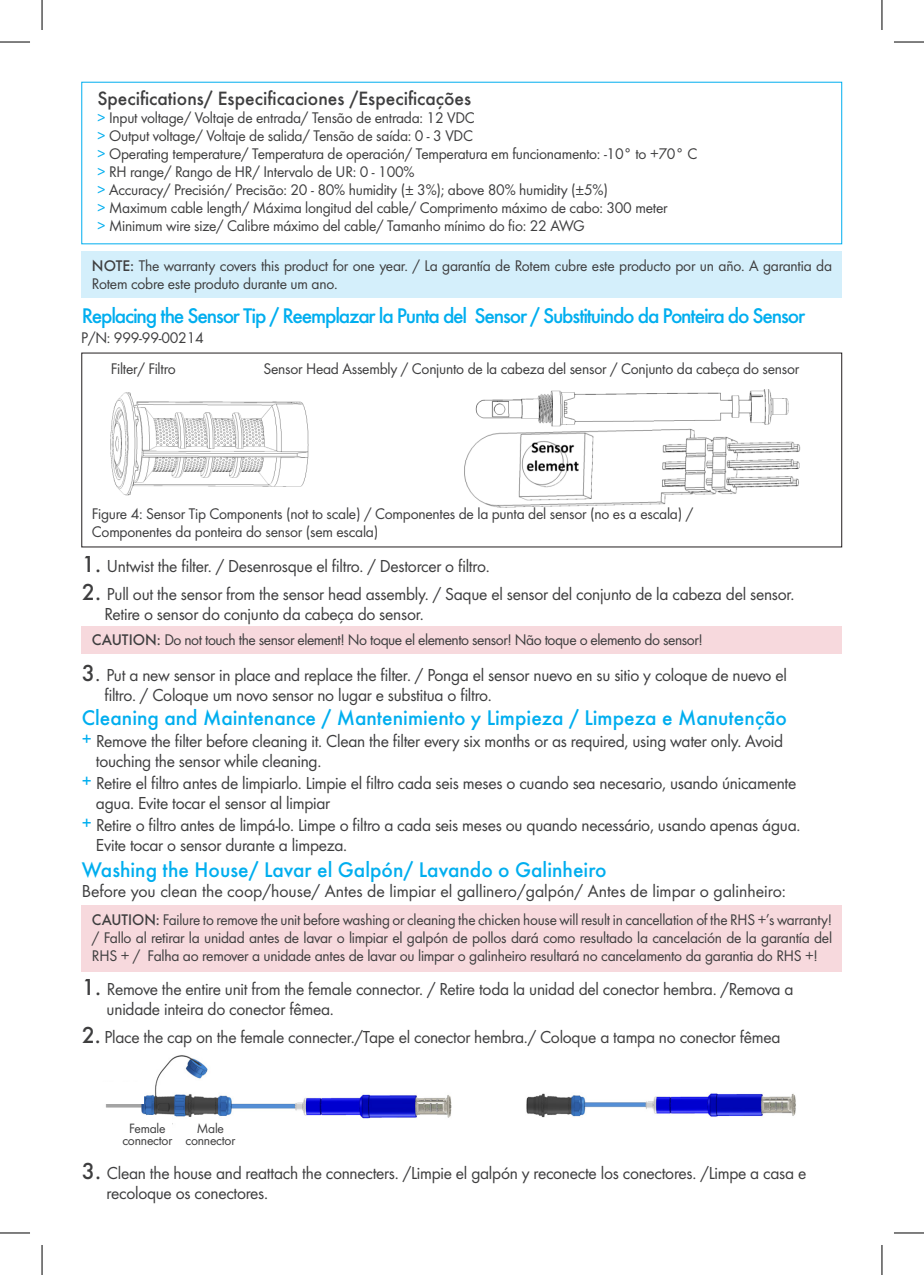
<style>
.page{position:relative;width:924px;height:1275px;background:#fff}
.page>*{position:absolute;margin:0;border:0;box-sizing:border-box;transform-origin:0 0}
.t1{font:500 24px "Futura";color:#3e3e3f}
.t2{font:500 22px "Futura";color:#00aeef}
.t3{font:500 22px "Futura";letter-spacing:-.055em;color:#00aeef}
.t4{font:500 20px "Futura";color:#3e3e3f}
.t5{font:18px "Futura Boo";letter-spacing:-.015em;color:#3e3e3f}
.t6{font:500 18px "Futura";color:#00aeef}
.t7{font:16px/18px "Futura Boo";letter-spacing:-.015em;color:#3e3e3f}
.t8{font:16px/18px "Futura Boo";letter-spacing:-.015em;color:#3e3e3f;text-align:justify;scale:.96 1}
.t9{font:14px "Futura Boo";letter-spacing:-.015em;color:#3e3e3f}
.s1{color:#00aeef}
.s2{font-family:"Futura";font-weight:500}
.s3{font-family:"Futura Boo";font-weight:400}
</style>
<div class="page">
<div style="left:82px;top:251px;width:759px;height:46px;background:#d4effb"></div>
<div style="left:82px;top:905px;width:759px;height:67px;background:#f7d9dd"></div>
<div style="left:82px;top:626px;width:759px;height:28px;background:#f7d9dd"></div>
<img style="left:111px;top:392px;width:198px;height:103px">
<img style="left:475px;top:389px;width:314px;height:38px">
<img style="left:464px;top:428px;width:336px;height:80px">
<img style="left:526px;top:1093px;width:270px;height:24px">
<img style="left:105px;top:1055px;width:346px;height:70px">
<div style="left:147px;top:1116px;width:25px;height:14px;background:#fff"></div>
<div style="left:192px;top:1116px;width:25px;height:14px;background:#fff"></div>
<div style="left:96px;top:1082px;width:47px;height:21px;background:#fff"></div>
<hr style="left:0;top:42px;width:30px;height:1px;background:#000">
<hr style="left:893px;top:42px;width:30px;height:1px;background:#000">
<hr style="left:0;top:1232px;width:30px;height:1px;background:#000">
<hr style="left:893px;top:1232px;width:30px;height:1px;background:#000">
<hr style="left:42px;top:0;width:1px;height:30px;background:#000">
<hr style="left:42px;top:1245px;width:1px;height:30px;background:#000">
<hr style="left:881px;top:0;width:1px;height:30px;background:#000">
<hr style="left:881px;top:1245px;width:1px;height:30px;background:#000">
<p class="t4" style="left:97px;top:86px;width:375px">Specifications/ Especificaciones /Especificações</p>
<p class="t7" style="left:97px;top:108px;width:379px"><span class="s1">&gt;</span> Input voltage/ Voltaje de entrada/ Tensão de entrada: 12 VDC</p>
<p class="t7" style="left:97px;top:126px;width:377px"><span class="s1">&gt;</span> Output voltage/ Voltaje de salida/ Tensão de saída 3-0: V D C</p>
<p class="t7" style="left:97px;top:144px;width:601px"><span class="s1">&gt;</span> Operating temperature/ Temperatura de operación/ Temperatura em funcionamento: -10° to +70° C</p>
<p class="t7" style="left:97px;top:162px;width:318px"><span class="s1">&gt;</span> RH range/ Rango de HR/ Intervalo de UR -0: 100%</p>
<p class="t7" style="left:97px;top:180px;width:512px"><span class="s1">&gt;</span> Accuracy/ Precisión/ Precisão: 20 - 80% humidity ±( 3%); above 80% humidity )±5%(</p>
<p class="t7" style="left:97px;top:198px;width:571px"><span class="s1">&gt;</span> Maximum cable length/ Máxima longitud del cable/ Comprimento máximo de cabo: 300 meter</p>
<p class="t7" style="left:97px;top:216px;width:488px"><span class="s1">&gt;</span> Minimum wire size/ Calibre máximo del cable/ Tamanho mínimo do fio: 22 AWG</p>
<p class="t7" style="left:92px;top:256px;width:741px"><span class="s2">NOTE:</span> The warranty covers this product for one year /. La garantía de Rotem cubre este producto por un año A. garantia da<br>Rotem cobre este produto durante um ano.</p>
<p class="t3" style="left:82px;top:302px;width:724px">Replacing the Sensor Tip / Reemplazar la Punta del Sensor / Substituindo da Ponteira do Sensor</p>
<p class="t7" style="left:81px;top:328px;width:124px">N/P : 999-99-00214</p>
<p class="t7" style="left:111px;top:360px;width:66px">Filter/ Filtro</p>
<p class="t7" style="left:263px;top:360px;width:537px">Sensor Head Assembly / Conjunto de la cabeza del sensor / Conjunto da cabeça do sensor</p>
<p class="t7" style="left:92px;top:504px;width:602px">Figure 4: Sensor Tip Components (not to scale /) Componentes de la punta del sensor (no es a escala /(</p>
<p class="t7" style="left:92px;top:522px;width:288px">Componentes da ponteira do sensor (sem escala(</p>
<p class="t1" style="left:82px;top:550px;width:21px">1.</p>
<p class="t1" style="left:82px;top:578px;width:21px">2.</p>
<p class="t5" style="left:107px;top:555px;width:384px">Untwist the filter /. Desenrosque el filtro /. Destorcer o filtro.</p>
<p class="t5" style="left:107px;top:583px;width:688px">Pull out the sensor from the sensor head assembly /. Saque el sensor del conjunto de la cabeza del sensor.</p>
<p class="t5" style="left:104px;top:603px;width:321px">Retire o sensor do conjunto da cabeça do sensor.</p>
<p class="t7" style="left:92px;top:630px;width:612px"><span class="s2">CAUTION:</span> Do not touch the sensor element! No toque el elemento sensor! Não toque o elemento do sensor!</p>
<p class="t1" style="left:82px;top:658px;width:20px">3<span class="s3">.</span></p>
<p class="t5" style="left:106px;top:664px;width:681px">Put a new sensor in place and replace the filter /. Ponga el sensor nuevo en su sitio y coloque de nuevo el</p>
<p class="t5" style="left:104px;top:684px;width:389px">filtro /. Coloque um novo sensor no lugar e substitua o filtro.</p>
<p class="t2" style="left:82px;top:704px;width:706px">Cleaning and Maintenance / Mantenimiento y Limpieza / Limpeza e Manutenção</p>
<p class="t5" style="left:96px;top:730px;width:688px">Remove the filter before cleaning .i t Clean the filter every six months or as required, using water only. Avoid</p>
<p class="t6" style="left:82px;top:728px;width:12px">+</p>
<p class="t5" style="left:96px;top:750px;width:227px">touching the sensor while cleaning.</p>
<p class="t5" style="left:96px;top:772px;width:701px">Retire el filtro antes de limpiarlo. Limpie el filtro cada seis meses o cuando sea necesario, usando únicamente</p>
<p class="t6" style="left:82px;top:770px;width:12px">+</p>
<p class="t5" style="left:96px;top:792px;width:236px">agua. Evite tocar el sensor al limpiar</p>
<p class="t5" style="left:96px;top:814px;width:705px">Retire o filtro antes de limpá l o- . Limpe o filtro a cada seis meses ou quando necessário, usando apenas água.</p>
<p class="t6" style="left:82px;top:812px;width:12px">+</p>
<p class="t5" style="left:96px;top:834px;width:253px">Evite tocar o sensor durante a limpeza.</p>
<p class="t2" style="left:82px;top:856px;width:526px">Washing the House/ Lavar el Galpón/ Lavando o Galinheiro</p>
<p class="t5" style="left:82px;top:880px;width:705px">Before you clean the coop/house/ Antes de limpiar el gallinero/galpón/ Antes de limpar o galinheiro:</p>
<p class="t8" style="left:92px;top:910px;width:772px"><span class="s2">CAUTION:</span> Failure to remove the unit before washing or cleaning the chicken house will result in cancellation of the RHS s’+ warranty! / Fallo al retirar la unidad antes de lavar o limpiar el galpón de pollos dará como resultado la cancelación de la garantía del RHS /+ Falha ao remover a unidade antes de lavar ou limpar o galinheiro resultará no cancelamento da garantia do RHS !+</p>
<p class="t1" style="left:82px;top:973px;width:21px">1.</p>
<p class="t5" style="left:107px;top:978px;width:688px">Remove the entire unit from the female connector /. Retire toda la unidad del conector hembra /. Remova a</p>
<p class="t5" style="left:107px;top:998px;width:228px">unidade inteira do conector fêmea.</p>
<p class="t5" style="left:104px;top:1026px;width:677px">Place the cap on the female connecter./Tape el conector hembra./ Coloque a tampa no conector fêmea</p>
<p class="t1" style="left:82px;top:1021px;width:20px">2.</p>
<p class="t1" style="left:82px;top:1157px;width:21px">3.</p>
<p class="t9" style="left:129px;top:1120px;width:38px">Female</p>
<p class="t9" style="left:197px;top:1120px;width:29px">Male</p>
<p class="t9" style="left:122px;top:1132px;width:51px">connector</p>
<p class="t9" style="left:185px;top:1132px;width:51px">connector</p>
<p class="t5" style="left:107px;top:1162px;width:700px">Clean the house and reattach the connecters /. Limpie el galpón y reconecte los conectores /. Limpe a casa e</p>
<p class="t5" style="left:107px;top:1182px;width:163px">recoloque os conectores.</p>
</div>
